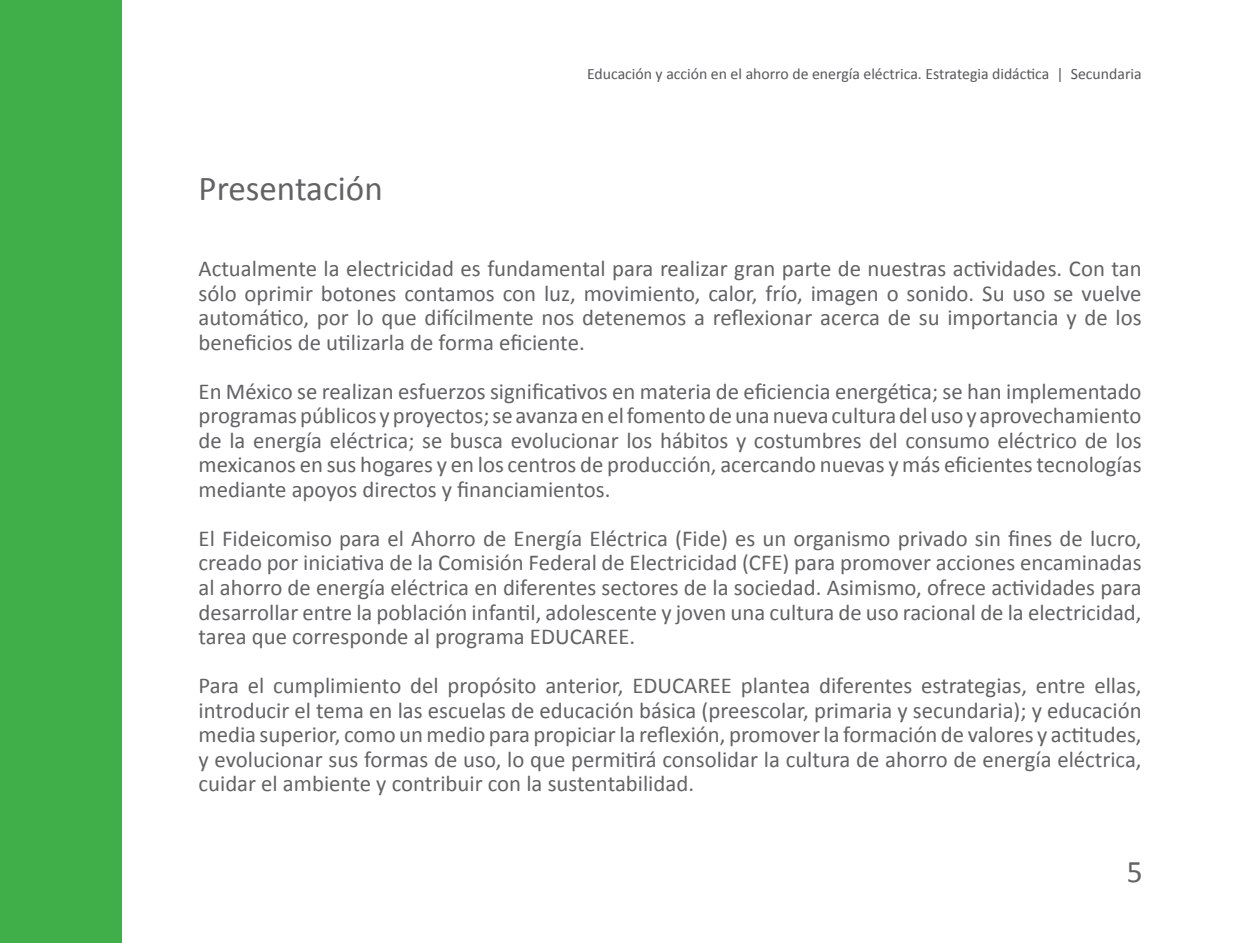
<style>
.page{position:relative;width:1241px;height:943px;background:#fff}
.page>*{position:absolute;margin:0;border:0;box-sizing:border-box;transform-origin:0 0}
.Título_3{font:35px "Calibri";color:#636366}
.t1{font:31.5px "Calibri";color:#636366}
.Título_3-2{font:22.75px/24.5px "Calibri";color:#636366;text-align:justify}
.t2{font:15.75px "Calibri";color:#57585a}
</style>
<div class="page">
<div style="left:0;top:0;width:122px;height:943px;background:#40ae49"></div>
<p class="Título_3" style="left:198px;top:166px;width:186px">Presentación</p>
<p class="t2" style="left:587px;top:64px;width:556px">Educación y acción en el ahorro de energía eléctrica. Estrategia didáctica | Secundaria</p>
<p class="Título_3-2" style="left:198px;top:256px;width:944px">Actualmente la electricidad es fundamental para realizar gran parte de nuestras actividades. Con tan sólo oprimir botones contamos con luz, movimiento, calor, frío, imagen o sonido. Su uso se vuelve automático, por lo que difícilmente nos detenemos a reflexionar acerca de su importancia y de los beneficios de utilizarla de forma eficiente.</p>
<p class="Título_3-2" style="left:198px;top:379px;width:944px">En México se realizan esfuerzos significativos en materia de eficiencia energética; se han implementado programas públicos y proyectos; se avanza en el fomento de una nueva cultura del uso y aprovechamiento de la energía eléctrica; se busca evolucionar los hábitos y costumbres del consumo eléctrico de los mexicanos en sus hogares y en los centros de producción, acercando nuevas y más eficientes tecnologías mediante apoyos directos y financiamientos.</p>
<p class="Título_3-2" style="left:198px;top:526px;width:944px">El Fideicomiso para el Ahorro de Energía Eléctrica (Fide) es un organismo privado sin fines de lucro, creado por iniciativa de la Comisión Federal de Electricidad (CFE) para promover acciones encaminadas al ahorro de energía eléctrica en diferentes sectores de la sociedad. Asimismo, ofrece actividades para desarrollar entre la población infantil, adolescente y joven una cultura de uso racional de la electricidad, tarea que corresponde al programa EDUCAREE.</p>
<p class="Título_3-2" style="left:198px;top:673px;width:944px">Para el cumplimiento del propósito anterior, EDUCAREE plantea diferentes estrategias, entre ellas, introducir el tema en las escuelas de educación básica (preescolar, primaria y secundaria); y educación media superior, como un medio para propiciar la reflexión, promover la formación de valores y actitudes, y evolucionar sus formas de uso, lo que permitirá consolidar la cultura de ahorro de energía eléctrica, cuidar el ambiente y contribuir con la sustentabilidad.</p>
<h2 class="t1" style="left:1126px;top:852px;width:17px">5</h2>
</div>
